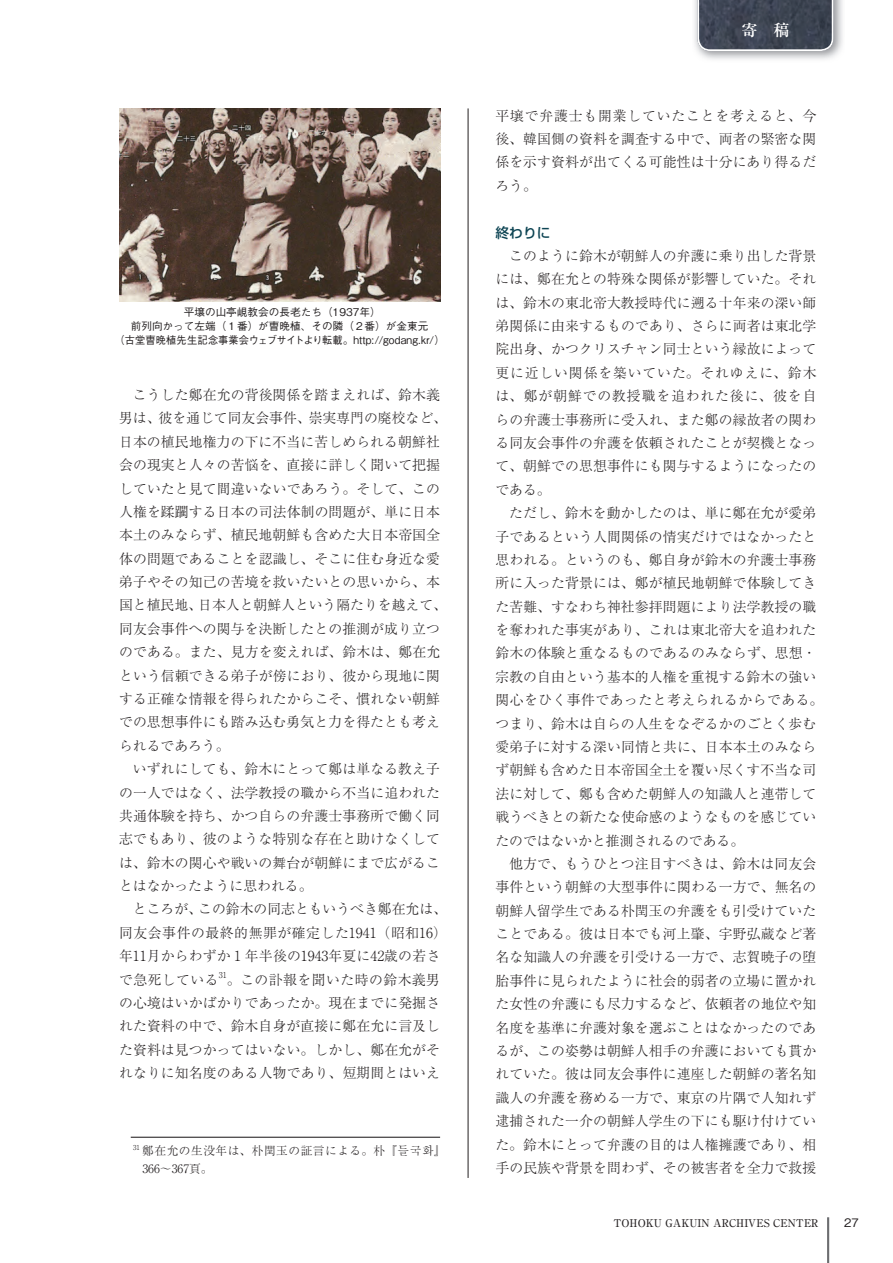
<style>
.page{position:relative;width:893px;height:1263px;background:#fff}
.page>*{position:absolute;margin:0;border:0;box-sizing:border-box;transform-origin:0 0}
.t1{font:700 15.9px "Ryumin Pr 6 N";color:#fff}
.t2{font:300 13.8px/23.4px "Ryumin Pr 6 N";letter-spacing:.01em;color:#231f20;text-align:justify}
.t3{font:500 13.8px "Shin Go Pr 6";color:#0e4554}
.t4{font:300 11.7px/17px "Ryumin Pr 6 N";letter-spacing:.045em;color:#231f20}
.t5{font:500 11.7px "Gothic BBB Pr 6";color:#231f20}
.t6{font:500 10.65px/13.8px "Gothic BBB Pr 6 N";color:#231f20;text-align:center}
.t7{font:500 10.65px "Ryumin Pr 6 N";color:#231f20}
.t8{font:300 8.1px "Ryumin Pr 6 N";color:#231f20}
.t9{font:300 6.75px "Ryumin Pr 6 N";color:#231f20}
.s1{font-family:"Adobe Myungjo Std";font-weight:500}
</style>
<div class="page">
<img style="left:694px;top:0;width:149px;height:60px">
<svg style="left:696px;top:0;width:138px;height:52px;background:#4d5360"></svg>
<hr style="left:827px;top:1217px;width:2px;height:46px;background:#6c6d70">
<hr style="left:468px;top:108px;width:1px;height:1070px;background:#231f20">
<hr style="left:131px;top:1137px;width:309px;height:1px;background:#231f20">
<img style="left:119px;top:108px;width:321px;height:194px">
<p class="t6" style="left:115px;top:305px;width:331px">平壌の山亭峴教会の長老たち（1937年）<br>前列向かって左端（１番）が曺晩植、その隣（２番）が金東元<br>（古堂曺晩植先生記念事業会ウェブサイトより転載。http://godang.kr/）</p>
<p class="t2" style="left:119px;top:382px;width:329px;text-align:left;text-indent:14px">こうした鄭在允の背後関係を踏まえれば、鈴木義男は、彼を通じて同友会事件、崇実専門の廃校など、日本の植民地権力の下に不当に苦しめられる朝鮮社会の現実と人々の苦悩を、直接に詳しく聞いて把握していたと見て間違いないであろう。そして、この人権を蹂躙する日本の司法体制の問題が、単に日本本土のみならず、植民地朝鮮も含めた大日本帝国全体の問題であることを認識し、そこに住む身近な愛弟子やその知己の苦境を救いたいとの思いから、本国と植民地、日本人と朝鮮人という隔たりを越えて、同友会事件への関与を決断したとの推測が成り立つのである。また、見方を変えれば、鈴木は、鄭在允という信頼できる弟子が傍におり、彼から現地に関する正確な情報を得られたからこそ、慣れない朝鮮での思想事件にも踏み込む勇気と力を得たとも考えられるであろう。</p>
<p class="t2" style="left:119px;top:756px;width:323px;text-indent:14px">いずれにしても、鈴木にとって鄭は単なる教え子の一人ではなく、法学教授の職から不当に追われた共通体験を持ち、かつ自らの弁護士事務所で働く同志でもあり、彼のような特別な存在と助けなくしては、鈴木の関心や戦いの舞台が朝鮮にまで広がることはなかったように思われる。</p>
<p class="t2" style="left:119px;top:897px;width:329px;text-align:left;text-indent:14px">ところが、この鈴木の同志ともいうべき鄭在允は、同友会事件の最終的無罪が確定した1941（昭和16）年11月からわずか１年半後の1943年夏に42歳の若さで急死している</p>
<p class="t8" style="left:219px;top:968px;width:10px">31</p>
<p class="t2" style="left:119px;top:967px;width:323px;text-indent:108px">。この訃報を聞いた時の鈴木義男の心境はいかばかりであったか。現在までに発掘された資料の中で、鈴木自身が直接に鄭在允に言及した資料は見つかってはいない。しかし、鄭在允がそれなりに知名度のある人物であり、短期間とはいえ</p>
<p class="t9" style="left:133px;top:1142px;width:8px">31</p>
<p class="t4" style="left:142px;top:1142px;width:305px">鄭在允の生没年は、朴閏玉の証言による。朴『<span class="s1">들국화</span>』<br>366～367頁。</p>
<p class="t1" style="left:741px;top:18px;width:49px">寄　稿</p>
<p class="t2" style="left:495px;top:103px;width:322px">平壌で弁護士も開業していたことを考えると、今後、韓国側の資料を調査する中で、両者の緊密な関係を示す資料が出てくる可能性は十分にあり得るだろう。</p>
<p class="t3" style="left:495px;top:221px;width:57px">終わりに</p>
<p class="t2" style="left:495px;top:243px;width:323px;text-indent:14px">このように鈴木が朝鮮人の弁護に乗り出した背景には、鄭在允との特殊な関係が影響していた。それは、鈴木の東北帝大教授時代に遡る十年来の深い師弟関係に由来するものであり、さらに両者は東北学院出身、かつクリスチャン同士という縁故によって更に近しい関係を築いていた。それゆえに、鈴木は、鄭が朝鮮での教授職を追われた後に、彼を自らの弁護士事務所に受入れ、また鄭の縁故者の関わる同友会事件の弁護を依頼されたことが契機となって、朝鮮での思想事件にも関与するようになったのである。</p>
<p class="t2" style="left:495px;top:500px;width:329px;text-align:left;text-indent:14px">ただし、鈴木を動かしたのは、単に鄭在允が愛弟子であるという人間関係の情実だけではなかったと思われる。というのも、鄭自身が鈴木の弁護士事務所に入った背景には、鄭が植民地朝鮮で体験してきた苦難、すなわち神社参拝問題により法学教授の職を奪われた事実があり、これは東北帝大を追われた鈴木の体験と重なるものであるのみならず、思想・宗教の自由という基本的人権を重視する鈴木の強い関心をひく事件であったと考えられるからである。つまり、鈴木は自らの人生をなぞるかのごとく歩む愛弟子に対する深い同情と共に、日本本土のみならず朝鮮も含めた日本帝国全土を覆い尽くす不当な司法に対して、鄭も含めた朝鮮人の知識人と連帯して戦うべきとの新たな使命感のようなものを感じていたのではないかと推測されるのである。</p>
<p class="t2" style="left:495px;top:851px;width:323px;text-indent:14px">他方で、もうひとつ注目すべきは、鈴木は同友会事件という朝鮮の大型事件に関わる一方で、無名の朝鮮人留学生である朴閏玉の弁護をも引受けていたことである。彼は日本でも河上肇、宇野弘蔵など著名な知識人の弁護を引受ける一方で、志賀暁子の堕胎事件に見られたように社会的弱者の立場に置かれた女性の弁護にも尽力するなど、依頼者の地位や知名度を基準に弁護対象を選ぶことはなかったのであるが、この姿勢は朝鮮人相手の弁護においても貫かれていた。彼は同友会事件に連座した朝鮮の著名知識人の弁護を務める一方で、東京の片隅で人知れず逮捕された一介の朝鮮人学生の下にも駆け付けていた。鈴木にとって弁護の目的は人権擁護であり、相手の民族や背景を問わず、その被害者を全力で救援</p>
<p class="t7" style="left:613px;top:1214px;width:207px">TOHOKU GAKUIN ARCHIVES CENTER</p>
<p class="t5" style="left:844px;top:1213px;width:16px">27</p>
</div>
